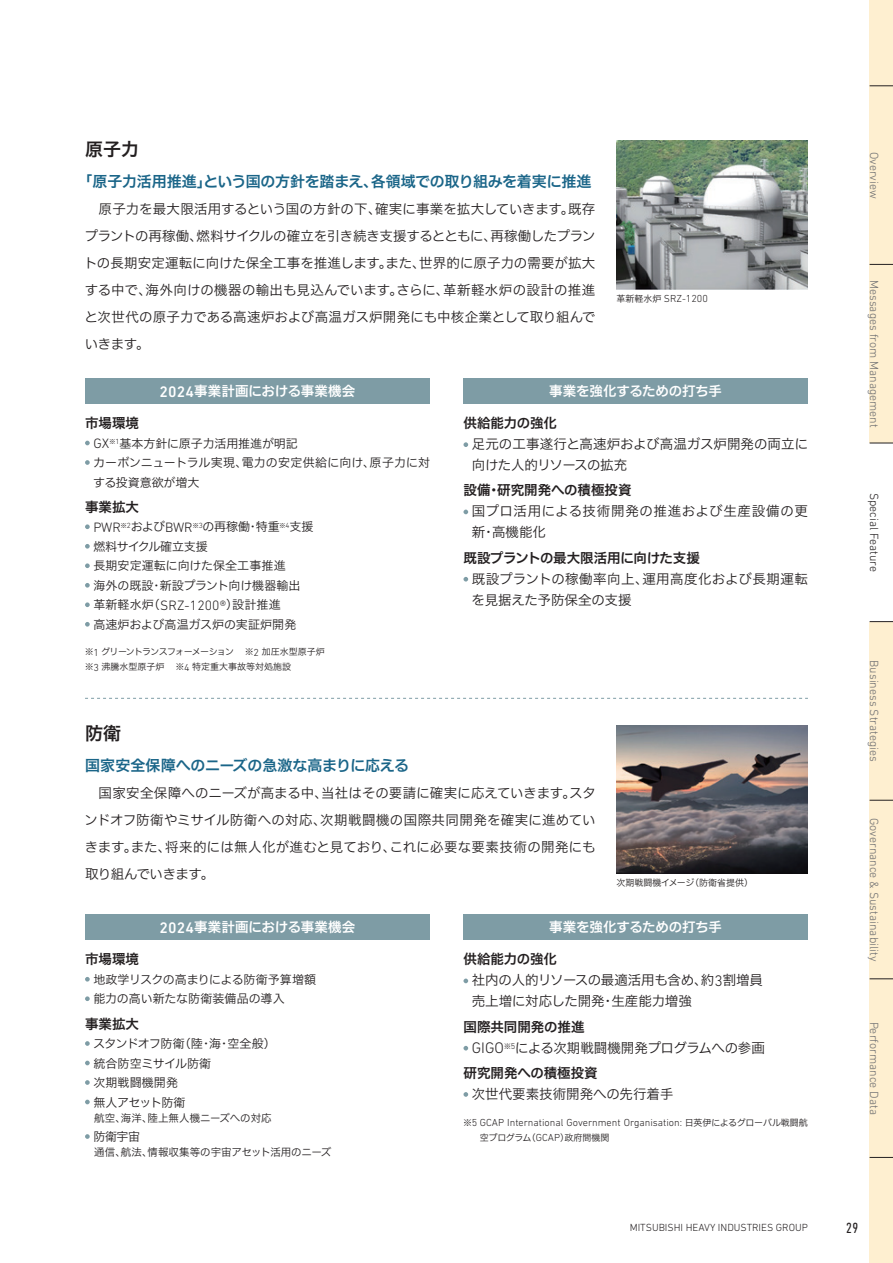
<style>
.page{position:relative;width:893px;height:1263px;background:#fff}
.page>*{position:absolute;margin:0;border:0;box-sizing:border-box;transform-origin:0 0}
.t1{font:18px "Hiragino UD Sans F Std N W6";color:#231f20}
.t2{font:15px "Hiragino UD Sans F Std N W6";letter-spacing:-.015em;color:#1a6588}
.t3{font:condensed 15px "DIN Next LT Pro";color:#231f20}
.t4{font:13.5px/27px "Hiragino UD Sans F Std N W3";color:#231f20}
.t5{font:13.5px "Hiragino UD Sans F Std N W6";color:#231f20}
.t6{font:13.5px "Hiragino UD Sans F Std N W6";letter-spacing:.01em;color:#fff}
.t7{font:13.5px/21px "Hiragino UD Sans F Std N W3";letter-spacing:.04em;color:#231f20}
.t8{font:13.5px "Hiragino UD Sans F Std N W6";letter-spacing:-.01em;color:#fff}
.t9{font:13.5px "Hiragino UD Sans F Std N W3";letter-spacing:-.02em;color:#231f20}
.t10{font:13.5px "Hiragino UD Sans F Std N W6";letter-spacing:-.02em;color:#231f20}
.t11{font:12px/19.5px "Hiragino UD Sans F Std N W3";letter-spacing:-.005em;color:#231f20}
.t12{font:300 12px "DIN Next LT Pro";color:#6c6d70}
.t13{font:300 12px "DIN Next LT Pro";color:#231f20}
.t14{font:10.5px "Hiragino UD Sans F Std N W3";color:#231f20}
.t15{font:300 10.5px "DIN Next LT Pro";color:#231f20}
.t16{font:300 10.35px "DIN Next LT Pro";color:#231f20}
.t17{font:9px/15px "Hiragino UD Sans F Std N W3";color:#231f20}
.t18{font:9px "Hiragino UD Sans F Std N W3";letter-spacing:-.02em;color:#231f20}
.s1{font-family:"Hiragino UD Sans F Std N W3";font-weight:400;font-size:9px}
.s2{font-family:"DIN Next LT Pro";font-weight:500;font-size:15.45px}
.s3{font-family:"DIN Next LT Pro";font-weight:300;font-size:13.8px}
.s4{font-family:"DIN Next LT Pro";font-weight:300;font-size:10.35px}
.s5{font-family:"DIN Next LT Pro";font-weight:300;font-size:15.45px}
</style>
<div class="page">
<svg style="left:85px;top:441px;width:5px;height:4px"></svg>
<svg style="left:85px;top:460px;width:5px;height:5px"></svg>
<svg style="left:85px;top:524px;width:5px;height:5px"></svg>
<svg style="left:85px;top:544px;width:5px;height:5px"></svg>
<svg style="left:85px;top:563px;width:5px;height:5px"></svg>
<svg style="left:85px;top:583px;width:5px;height:5px"></svg>
<svg style="left:85px;top:602px;width:5px;height:5px"></svg>
<svg style="left:85px;top:622px;width:5px;height:5px"></svg>
<div style="left:85px;top:378px;width:345px;height:26px;background:#7e9ca5"></div>
<svg style="left:463px;top:442px;width:5px;height:5px"></svg>
<svg style="left:463px;top:510px;width:5px;height:4px"></svg>
<svg style="left:463px;top:577px;width:5px;height:4px"></svg>
<div style="left:463px;top:378px;width:345px;height:26px;background:#7e9ca5"></div>
<img style="left:617px;top:140px;width:191px;height:149px">
<svg style="left:85px;top:977px;width:5px;height:4px"></svg>
<svg style="left:85px;top:996px;width:5px;height:5px"></svg>
<svg style="left:85px;top:1041px;width:5px;height:5px"></svg>
<svg style="left:85px;top:1061px;width:5px;height:4px"></svg>
<svg style="left:85px;top:1080px;width:5px;height:5px"></svg>
<svg style="left:85px;top:1100px;width:5px;height:4px"></svg>
<svg style="left:85px;top:1134px;width:5px;height:5px"></svg>
<div style="left:85px;top:915px;width:345px;height:25px;background:#7e9ca5"></div>
<svg style="left:463px;top:978px;width:5px;height:5px"></svg>
<svg style="left:463px;top:1046px;width:5px;height:4px"></svg>
<svg style="left:463px;top:1092px;width:5px;height:5px"></svg>
<div style="left:463px;top:915px;width:345px;height:25px;background:#7e9ca5"></div>
<img style="left:617px;top:725px;width:191px;height:148px">
<svg style="left:85px;top:698px;width:723px;height:1px"></svg>
<div style="left:870px;top:0;width:23px;height:1263px;background:#feefd0"></div>
<div style="left:870px;top:443px;width:23px;height:178px;background:#fff"></div>
<svg style="left:870px;top:86px;width:23px;height:1px"></svg>
<svg style="left:870px;top:1157px;width:23px;height:1px"></svg>
<svg style="left:870px;top:800px;width:23px;height:1px"></svg>
<svg style="left:870px;top:621px;width:23px;height:1px"></svg>
<svg style="left:870px;top:978px;width:23px;height:1px"></svg>
<svg style="left:870px;top:443px;width:23px;height:1px"></svg>
<svg style="left:870px;top:264px;width:23px;height:1px"></svg>
<h1 class="t1" style="left:85px;top:136px;width:56px">原子力</h1>
<p class="t2" style="left:78px;top:170px;width:515px">「原子力活用推進」という国の方針を踏まえ、各領域での取り組みを着実に推進</p>
<p class="t4" style="left:84px;top:194px;width:513px;text-align:justify;text-indent:15px">原子力を最大限活用するという国の方針の下、確実に事業を拡大していきます。既存プラントの再稼働、燃料サイクルの確立を引き続き支援するとともに、再稼働したプラントの長期安定運転に向けた保全工事を推進します。また、世界的に原子力の需要が拡大する中で、海外向けの機器の輸出も見込んでいます。さらに、革新軽水炉の設計の推進と次世代の原子力である高速炉および高温ガス炉開発にも中核企業として取り組んでいきます。</p>
<p class="t16" style="left:616px;top:292px;width:93px"><span class="s1">革新軽水炉</span> SRZ-1200</p>
<p class="t6" style="left:160px;top:381px;width:197px"><span class="s2">2024</span>事業計画における事業機会</p>
<p class="t5" style="left:85px;top:413px;width:55px">市場環境</p>
<p class="t11" style="left:93px;top:433px;width:339px"><span class="s3">GX</span><sup>※</sup><sup>1</sup>基本方針に原子力活用推進が明記<br>カーボンニュートラル実現、電力の安定供給に向け、原子力に対する投資意欲が増大</p>
<p class="t5" style="left:85px;top:496px;width:55px">事業拡大</p>
<p class="t11" style="left:93px;top:516px;width:222px"><span class="s3">PWR</span><sup>※</sup><sup>2</sup>および<span class="s3">BWR</span><sup>※</sup><sup>3</sup>の再稼働・特重<sup>※</sup><sup>4</sup>支援燃料サイクル確立支援<br>長期安定運転に向けた保全工事推進<br>海外の既設・新設プラント向け機器輸出革新軽水炉（<span class="s3">SRZ-1200®</span>）設計推進<br>高速炉および高温ガス炉の実証炉開発</p>
<p class="t17" style="left:85px;top:644px;width:241px">※<span class="s4">1</span> グリーントランスフォーメーション　※<span class="s4">2</span> 加圧水型原子炉※<span class="s4">3</span> 沸騰水型原子炉　※<span class="s4">4</span> 特定重大事故等対処施設</p>
<h1 class="t1" style="left:85px;top:720px;width:38px">防衛</h1>
<p class="t8" style="left:549px;top:381px;width:174px">事業を強化するための打ち手</p>
<p class="t5" style="left:463px;top:413px;width:95px">供給能力の強化</p>
<p class="t4" style="left:472px;top:433px;width:338px;line-height:21px">足元の工事遂行と高速炉および高温ガス炉開発の両立に向けた人的リソースの拡充</p>
<p class="t5" style="left:463px;top:480px;width:170px">設備・研究開発への積極投資</p>
<p class="t7" style="left:472px;top:500px;width:338px">国プロ活用による技術開発の推進および生産設備の更新・高機能化</p>
<p class="t10" style="left:463px;top:547px;width:238px">既設プラントの最大限活用に向けた支援</p>
<p class="t4" style="left:472px;top:567px;width:338px;line-height:21px">既設プラントの稼働率向上、運用高度化および長期運転を見据えた予防保全の支援</p>
<p class="t2" style="left:85px;top:754px;width:326px">国家安全保障へのニーズの急激な高まりに応える</p>
<p class="t4" style="left:85px;top:779px;width:513px;text-align:justify;text-indent:14px">国家安全保障へのニーズが高まる中、当社はその要請に確実に応えていきます。スタンドオフ防衛やミサイル防衛への対応、次期戦闘機の国際共同開発を確実に進めていきます。また、将来的には無人化が進むと見ており、これに必要な要素技術の開発にも取り組んでいきます。</p>
<p class="t17" style="left:616px;top:875px;width:138px">次期戦闘機イメージ（防衛省提供）</p>
<p class="t6" style="left:160px;top:917px;width:197px"><span class="s2">2024</span>事業計画における事業機会</p>
<p class="t5" style="left:85px;top:949px;width:55px">市場環境</p>
<p class="t11" style="left:93px;top:969px;width:224px">地政学リスクの高まりによる防衛予算増額能力の高い新たな防衛装備品の導入</p>
<p class="t5" style="left:85px;top:1013px;width:55px">事業拡大</p>
<p class="t11" style="left:93px;top:1033px;width:184px">スタンドオフ防衛（陸・海・空全般）統合防空ミサイル防衛<br>次期戦闘機開発<br>無人アセット防衛</p>
<p class="t14" style="left:94px;top:1110px;width:179px">航空、海洋、陸上無人機ニーズへの対応</p>
<p class="t11" style="left:93px;top:1126px;width:48px">防衛宇宙</p>
<p class="t14" style="left:94px;top:1144px;width:238px">通信、航法、情報収集等の宇宙アセット活用のニーズ</p>
<p class="t8" style="left:549px;top:917px;width:174px">事業を強化するための打ち手</p>
<p class="t5" style="left:463px;top:949px;width:95px">供給能力の強化</p>
<p class="t4" style="left:472px;top:969px;width:293px;line-height:21px">社内の人的リソースの最適活用も含め、約<span class="s5">3</span>割増員売上増に対応した開発・生産能力増強</p>
<p class="t5" style="left:463px;top:1016px;width:123px">国際共同開発の推進</p>
<p class="t9" style="left:472px;top:1037px;width:295px"><span class="s5">GIGO</span><sup>※</sup><sup>5</sup>による次期戦闘機開発プログラムへの参画</p>
<p class="t5" style="left:463px;top:1062px;width:136px">研究開発への積極投資</p>
<p class="t4" style="left:472px;top:1079px;width:203px">次世代要素技術開発への先行着手</p>
<p class="t16" style="left:463px;top:1116px;width:346px"><span class="s1">※</span>5 GCAP International Government Organisation: <span class="s1">日英伊によるグローバル戦闘航</span></p>
<p class="t18" style="left:480px;top:1130px;width:131px">空プログラム（<span class="s4">GCAP</span>）政府間機関</p>
<p class="t12" style="left:881px;top:152px;width:49px;rotate:90deg">Overview</p>
<p class="t12" style="left:881px;top:280px;width:149px;rotate:90deg">Messages from Management</p>
<p class="t13" style="left:881px;top:493px;width:81px;rotate:90deg">Special Feature</p>
<p class="t12" style="left:881px;top:660px;width:103px;rotate:90deg">Business Strategies</p>
<p class="t12" style="left:881px;top:818px;width:145px;rotate:90deg">Governance &amp; Sustainability</p>
<p class="t12" style="left:881px;top:1021px;width:95px;rotate:90deg">Performance Data</p>
<p class="t15" style="left:630px;top:1222px;width:180px">MITSUBISHI HEAVY INDUSTRIES GROUP</p>
<p class="t3" style="left:846px;top:1219px;width:14px">29</p>
</div>
